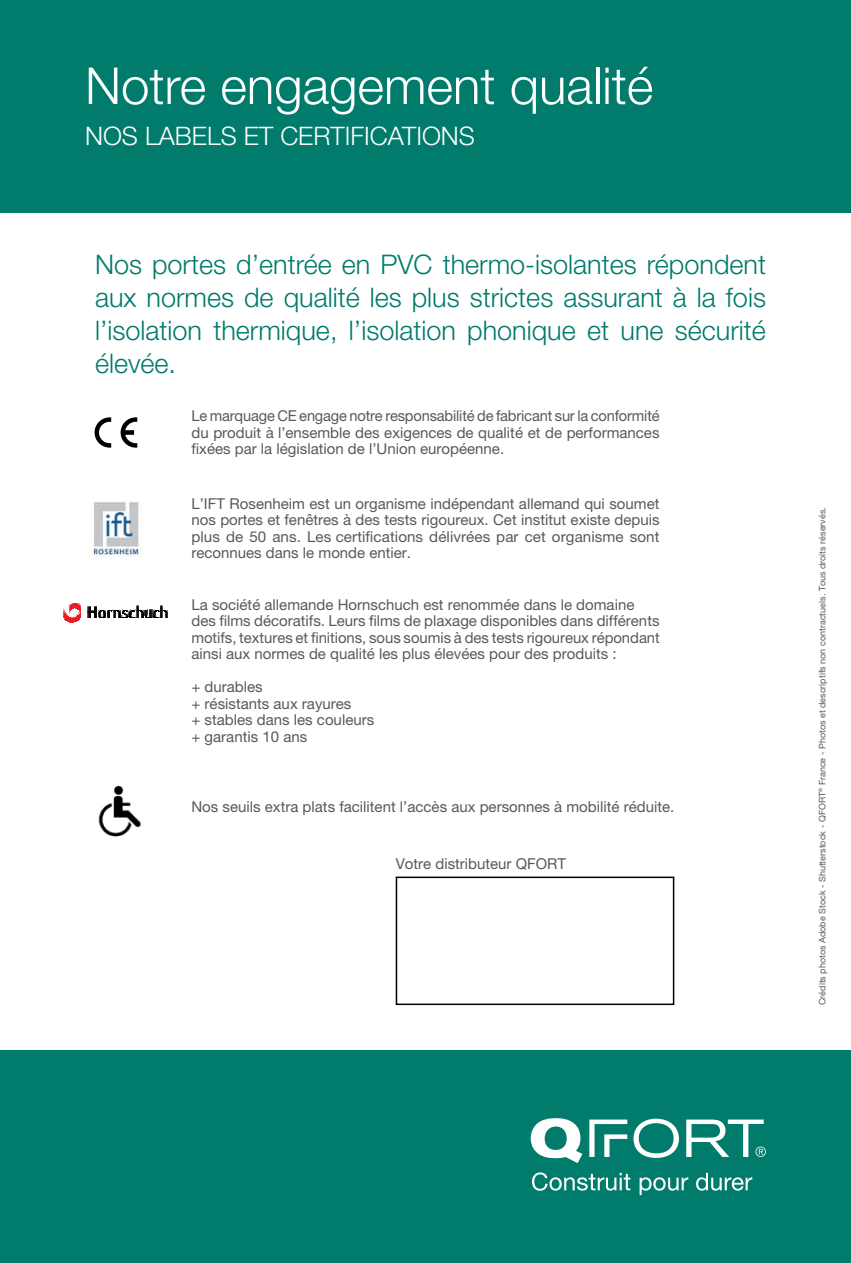
<style>
.page{position:relative;width:851px;height:1263px;background:#fff}
.page>*{position:absolute;margin:0;border:0;box-sizing:border-box;transform-origin:0 0}
.t1{font:300 51px "Helvetica Neue LT Pro";color:#fff}
.t2{font:300 27px/33px "Helvetica Neue LT Pro";color:#007b6c;text-align:justify}
.t3{font:300 25.5px "Helvetica Neue LT Pro";color:#fff}
.t4{font:15px/16.5px "Helvetica Neue LT Pro";color:#58595b;text-align:justify}
.t5{font:9px "Helvetica Neue LT Pro";color:#58595b}
</style>
<div class="page">
<div style="left:0;top:0;width:850px;height:213px;background:#007b6c"></div>
<div style="left:0;top:1050px;width:850px;height:213px;background:#007b6c"></div>
<svg style="left:94px;top:417px;width:17px;height:31px"></svg>
<svg style="left:121px;top:417px;width:16px;height:31px"></svg>
<img style="left:93px;top:502px;width:49px;height:56px">
<img style="left:98px;top:785px;width:44px;height:52px">
<svg style="left:530px;top:1118px;width:235px;height:45px"></svg>
<svg style="left:532px;top:1172px;width:98px;height:19px"></svg>
<svg style="left:639px;top:1177px;width:49px;height:18px"></svg>
<svg style="left:696px;top:1173px;width:56px;height:17px"></svg>
<div style="left:395px;top:876px;width:279px;height:129px;border:2px solid #000"></div>
<svg style="left:88px;top:606px;width:80px;height:12px"></svg>
<svg style="left:63px;top:602px;width:18px;height:21px"></svg>
<h1 class="t1" style="left:85px;top:55px;width:569px">Notre engagement qualité</h1>
<h3 class="t3" style="left:85px;top:120px;width:391px">NOS LABELS ET CERTIFICATIONS</h3>
<h2 class="t2" style="left:95px;top:247px;width:672px">Nos portes d’entrée en PVC thermo-isolantes répondent aux normes de qualité les plus strictes assurant à la fois l’isolation thermique, l’isolation phonique et une sécurité élevée.</h2>
<p class="t4" style="left:191px;top:408px;width:469px">Le marquage CE engage notre responsabilité de fabricant sur la conformité du produit à l’ensemble des exigences de qualité et de performances fixées par la législation de l’Union européenne.</p>
<p class="t4" style="left:191px;top:495px;width:469px">L’IFT Rosenheim est un organisme indépendant allemand qui soumet nos portes et fenêtres à des tests rigoureux. Cet institut existe depuis plus de 50 ans. Les certifications délivrées par cet organisme sont reconnues dans le monde entier.</p>
<p class="t4" style="left:191px;top:596px;width:470px;text-align:left">La société allemande Hornschuch est renommée dans le domaine des films décoratifs. Leurs films de plaxage disponibles dans différents motifs, textures et finitions, sous soumis à des tests rigoureux répondant ainsi aux normes de qualité les plus élevées pour des produits :</p>
<p class="t4" style="left:191px;top:678px;width:184px;text-align:left">+ durables<br>+ résistants aux rayures<br>+ stables dans les couleurs + garantis 10 ans</p>
<p class="t4" style="left:191px;top:798px;width:484px">Nos seuils extra plats facilitent l’accès aux personnes à mobilité réduite.</p>
<p class="t4" style="left:395px;top:855px;width:172px">Votre distributeur QFORT</p>
<p class="t5" style="left:816px;top:1005px;width:499px;rotate:-90deg">Crédits photos Adobe Stock - Shutterstock - QFORT<sup>®</sup> France - Photos et descriptifs non contractuels. Tous droits réservés.</p>
</div>
